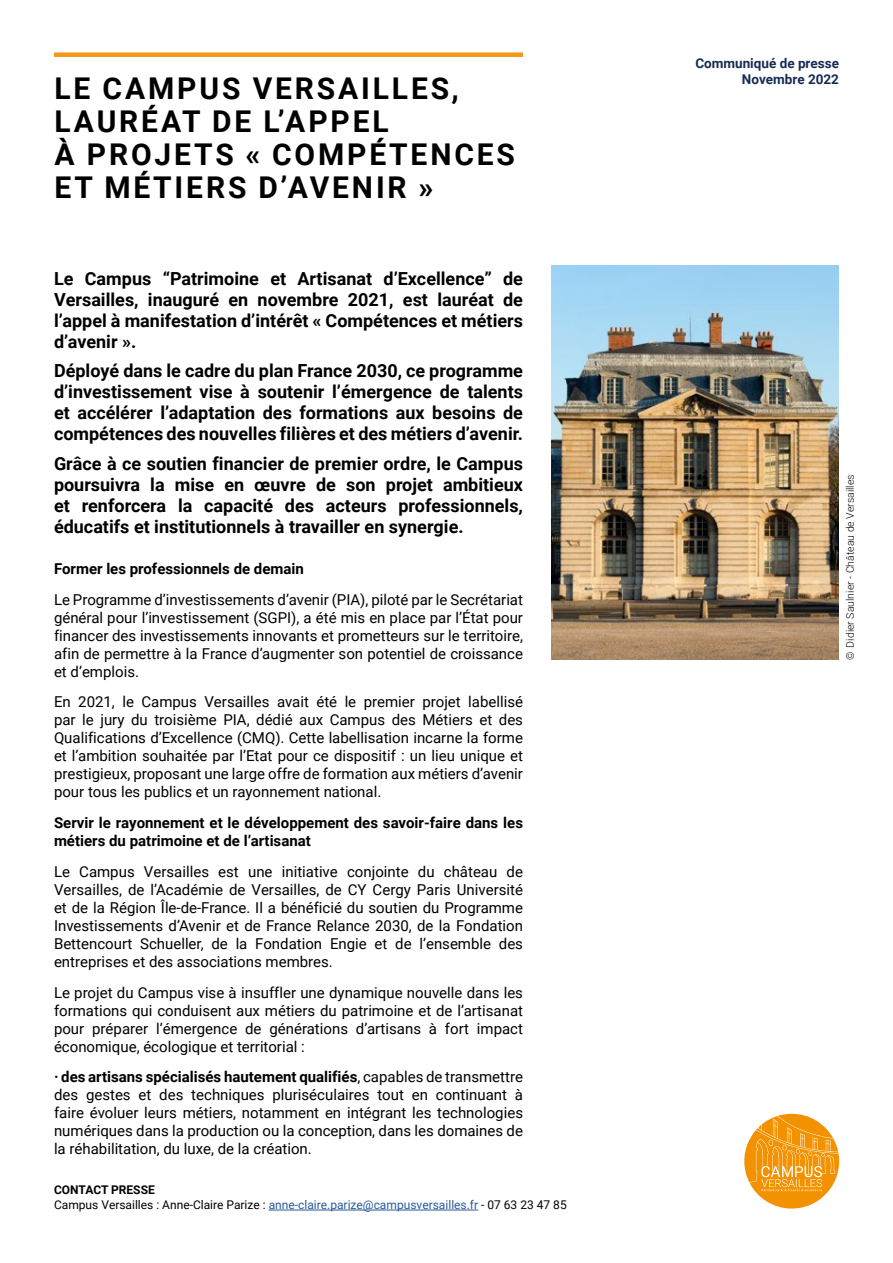
<style>
.page{position:relative;width:893px;height:1263px;background:#fff}
.page>*{position:absolute;margin:0;border:0;box-sizing:border-box;transform-origin:0 0}
.t1{font:700 30px/33px "Roboto";letter-spacing:.095em;color:#000}
.t2{font:700 18px/21px "Roboto";color:#000;text-align:justify}
.t3{font:15px/18px "Roboto";color:#000;text-align:justify}
.t4{font:700 15px/18px "Roboto";color:#000}
.t5{font:700 13.5px/16.2px "Roboto";color:#172c56;text-align:right}
.t6{font:12px/15px "Roboto";color:#000}
.t7{font:300 10.5px "Roboto";color:#000}
.s1{font-weight:700}
.s2{color:#275b9b}
</style>
<div class="page">
<svg style="left:744px;top:1114px;width:95px;height:94px"></svg>
<div style="left:54px;top:52px;width:469px;height:5px;background:#f4971a"></div>
<hr style="left:269px;top:1210px;width:209px;height:1px;background:#275b9b">
<img style="left:552px;top:265px;width:286px;height:394px">
<h1 class="t1" style="left:55px;top:71px;width:462px">LE CAMPUS VERSAILLES,<br>LAURÉAT DE L’APPEL<br>À PROJETS « COMPÉTENCES<br>ET MÉTIERS D’AVENIR »</h1>
<p class="t2" style="left:54px;top:267px;width:471px">Le Campus “Patrimoine et Artisanat d’Excellence” de Versailles, inauguré en novembre 2021, est lauréat de l’appel à manifestation d’intérêt « Compétences et métiers d’avenir ».</p>
<p class="t2" style="left:54px;top:360px;width:471px">Déployé dans le cadre du plan France 2030, ce programme d’investissement vise à soutenir l’émergence de talents et accélérer l’adaptation des formations aux besoins de compétences des nouvelles filières et des métiers d’avenir.</p>
<p class="t2" style="left:54px;top:452px;width:471px">Grâce à ce soutien financier de premier ordre, le Campus poursuivra la mise en œuvre de son projet ambitieux et renforcera la capacité des acteurs professionnels, éducatifs et institutionnels à travailler en synergie.</p>
<p class="t4" style="left:54px;top:559px;width:251px">Former les professionnels de demain</p>
<p class="t3" style="left:54px;top:590px;width:471px">Le Programme d’investissements d’avenir (PIA), piloté par le Secrétariat général pour l’investissement (SGPI), a été mis en place par l’État pour financer des investissements innovants et prometteurs sur le territoire, afin de permettre à la France d’augmenter son potentiel de croissance et d’emplois.</p>
<p class="t3" style="left:54px;top:692px;width:471px">En 2021, le Campus Versailles avait été le premier projet labellisé par le jury du troisième PIA, dédié aux Campus des Métiers et des Qualifications d’Excellence (CMQ). Cette labellisation incarne la forme et l’ambition souhaitée par l’Etat pour ce dispositif : un lieu unique et prestigieux, proposant une large offre de formation aux métiers d’avenir pour tous les publics et un rayonnement national.</p>
<p class="t4" style="left:54px;top:813px;width:471px">Servir le rayonnement et le développement des savoir-faire dans les métiers du patrimoine et de l’artisanat</p>
<p class="t3" style="left:54px;top:862px;width:471px">Le Campus Versailles est une initiative conjointe du château de Versailles, de l’Académie de Versailles, de CY Cergy Paris Université et de la Région Île-de-France. Il a bénéficié du soutien du Programme Investissements d’Avenir et de France Relance 2030, de la Fondation Bettencourt Schueller, de la Fondation Engie et de l’ensemble des entreprises et des associations membres.</p>
<p class="t3" style="left:54px;top:983px;width:471px">Le projet du Campus vise à insuffler une dynamique nouvelle dans les formations qui conduisent aux métiers du patrimoine et de l’artisanat pour préparer l’émergence de générations d’artisans à fort impact économique, écologique et territorial :</p>
<p class="t3" style="left:54px;top:1067px;width:471px"><span class="s1">· des artisans spécialisés hautement qualifiés</span>, capables de transmettre des gestes et des techniques pluriséculaires tout en continuant à faire évoluer leurs métiers, notamment en intégrant les technologies numériques dans la production ou la conception, dans les domaines de la réhabilitation, du luxe, de la création.</p>
<p class="t6" style="left:54px;top:1182px;width:514px"><span class="s1">CONTACT PRESSE<br></span>Campus Versailles : Anne-Claire Parize : <span class="s2">anne-claire.parize@campusversailles.fr</span> - 07 63 23 47 85</p>
<p class="t5" style="left:695px;top:55px;width:145px">Communiqué de presse<br>Novembre 2022</p>
<p class="t7" style="left:843px;top:660px;width:187px;rotate:-90deg">© Didier Saulnier - Château de Versailles</p>
</div>
